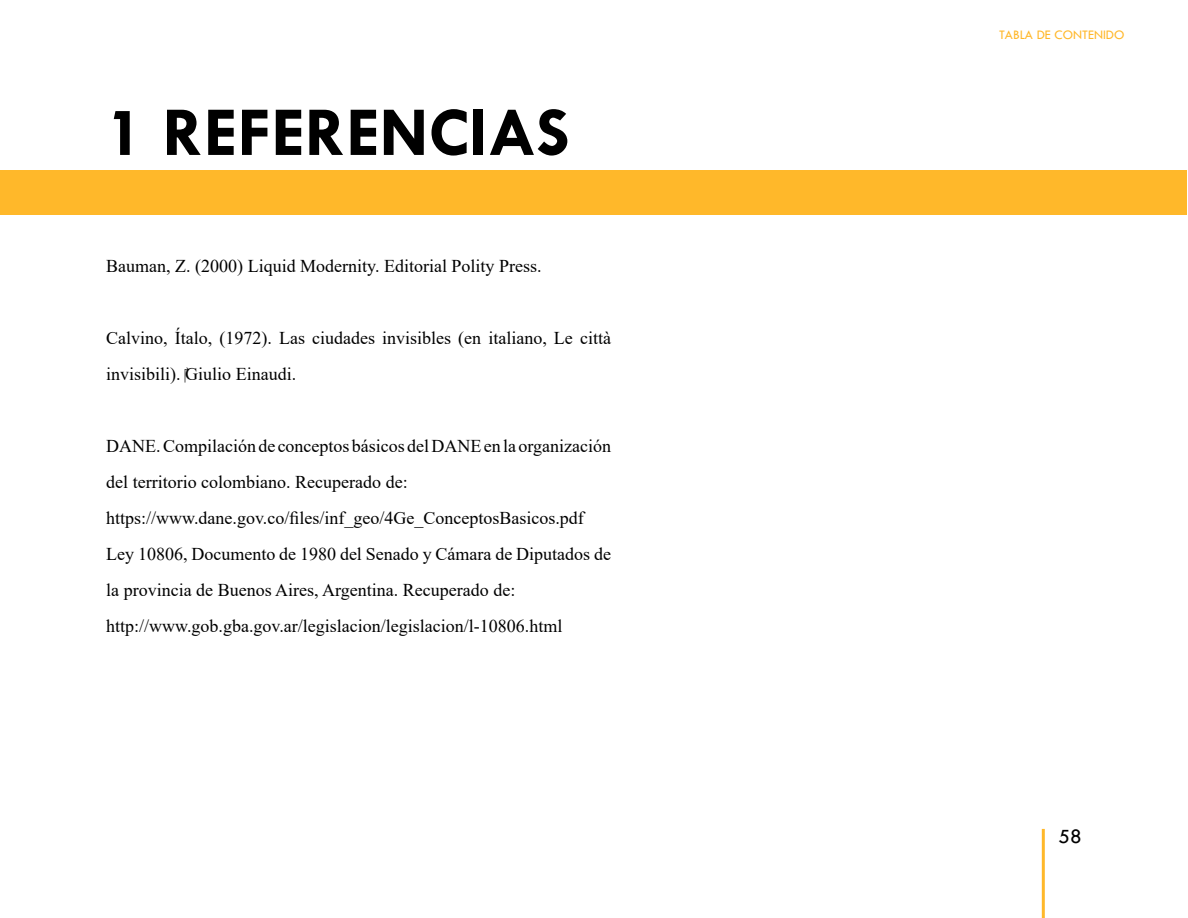
<style>
.page{position:relative;width:1188px;height:918px;background:#fff}
.page>*{position:absolute;margin:0;border:0;box-sizing:border-box;transform-origin:0 0}
.BIBLIOGRAFÍA{font:700 70.5px "Tw Cen";color:#000}
.t1{font:21px "Tw Cen";color:#000}
.PÁRRAFO{font:18px/36px "Times New Roman";color:#000}
.t2{font:13.5px "Tw Cen";color:#ffb82a}
</style>
<div class="page">
<div style="left:1042px;top:829px;width:3px;height:89px;border:2px solid #ffb82a"></div>
<div style="left:1px;top:170px;width:1186px;height:45px;background:#ffb82a"></div>
<p class="BIBLIOGRAFÍA" style="left:106px;top:90px;width:465px">1 REFERENCIAS</p>
<p class="PÁRRAFO" style="left:106px;top:248px;width:437px">Bauman, Z. (2000) Liquid Modernity. Editorial Polity Press.</p>
<p class="PÁRRAFO" style="left:106px;top:320px;width:506px">Calvino, Ítalo, (1972). Las ciudades invisibles (en italiano, Le città invisibili). Giulio Einaudi.</p>
<p class="PÁRRAFO" style="left:106px;top:428px;width:506px">DANE. Compilación de conceptos básicos del DANE en la organización del territorio colombiano. Recuperado de:</p>
<p class="PÁRRAFO" style="left:106px;top:500px;width:479px">https://www.dane.gov.co/files/inf_geo/4Ge_ConceptosBasicos.pdf</p>
<p class="PÁRRAFO" style="left:106px;top:536px;width:506px">Ley 10806, Documento de 1980 del Senado y Cámara de Diputados de la provincia de Buenos Aires, Argentina. Recuperado de:</p>
<p class="PÁRRAFO" style="left:106px;top:608px;width:458px">http://www.gob.gba.gov.ar/legislacion/legislacion/l-10806.html</p>
<p class="t2" style="left:999px;top:26px;width:127px">TABLA DE CONTENIDO</p>
<p class="t1" style="left:1059px;top:824px;width:25px">58</p>
</div>
